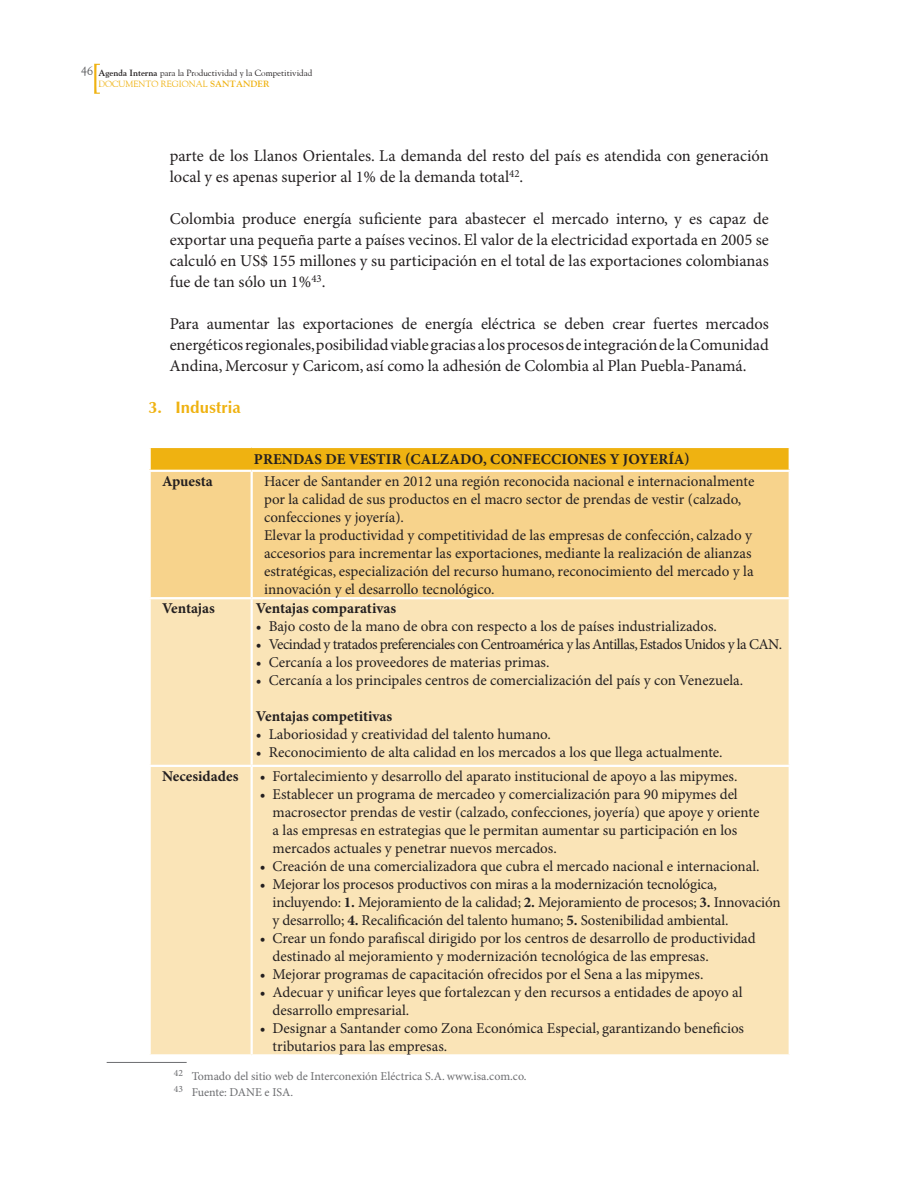
<style>
.page{position:relative;width:918px;height:1188px;background:#fff}
.page>*{position:absolute;margin:0;border:0;box-sizing:border-box;transform-origin:0 0}
.t1{font:16.5px/21px "Minion Pro";letter-spacing:-.005em;color:#231f20;text-align:justify}
.t2{font:700 16.5px "Zapf Humanist 601 BT";color:#efb211}
.t3{font:15px/18px "Minion Pro";color:#231f20}
.t4{font:700 15px "Minion Pro";color:#231f20}
.t5{font:15px "Minion Pro";letter-spacing:-.04em;color:#231f20}
.t6{font:12px/16.5px "Minion Pro";color:#6c6d70}
.t7{font:9px/10.8px "Goudy";color:#231f20}
.s1{font-weight:700}
.s2{color:#efb211}
.s3{font-weight:700;color:#efb211}
</style>
<div class="page">
<svg style="left:94px;top:64px;width:6px;height:30px"></svg>
<div style="left:150px;top:447px;width:640px;height:24px;background:#efb211"></div>
<div style="left:151px;top:472px;width:638px;height:125px;background:#f7d38c"></div>
<div style="left:151px;top:599px;width:638px;height:455px;background:#fae4b7"></div>
<hr style="left:148px;top:470px;width:104px;height:2px;background:#fff">
<hr style="left:252px;top:470px;width:539px;height:2px;background:#fff">
<hr style="left:251px;top:472px;width:2px;height:125px;background:#fff">
<hr style="left:251px;top:599px;width:2px;height:166px;background:#fff">
<hr style="left:148px;top:765px;width:104px;height:2px;background:#fff">
<hr style="left:252px;top:765px;width:539px;height:2px;background:#fff">
<hr style="left:251px;top:767px;width:2px;height:287px;background:#fff">
<hr style="left:148px;top:446px;width:104px;height:2px;background:#fff">
<hr style="left:148px;top:448px;width:3px;height:22px;background:#fff">
<hr style="left:252px;top:446px;width:539px;height:2px;background:#fff">
<hr style="left:789px;top:448px;width:2px;height:22px;background:#fff">
<hr style="left:107px;top:1062px;width:80px;height:1px;background:#6c6d70">
<p class="t7" style="left:99px;top:67px;width:215px;text-indent:-17px"><sup>46</sup> <span class="s1">Agenda Interna</span> para la Productividad y la Competitividad<br><span class="s2">Documento Regional</span> <span class="s3">SANTANDER</span></p>
<p class="t1" style="left:170px;top:146px;width:601px">parte de los Llanos Orientales. La demanda del resto del país es atendida con generación local y es apenas superior al 1% de la demanda total<sup>42</sup>.</p>
<p class="t1" style="left:170px;top:209px;width:601px">Colombia produce energía suficiente para abastecer el mercado interno, y es capaz de exportar una pequeña parte a países vecinos. El valor de la electricidad exportada en 2005 se calculó en US$ 155 millones y su participación en el total de las exportaciones colombianas fue de tan sólo un 1%<sup>43</sup>.</p>
<p class="t1" style="left:170px;top:314px;width:601px">Para aumentar las exportaciones de energía eléctrica se deben crear fuertes mercados energéticosregionales,posibilidadviablegracias a losprocesosde integraciónde laComunidad Andina, Mercosur y Caricom, así como la adhesión de Colombia al Plan Puebla-Panamá.</p>
<p class="t2" style="left:148px;top:397px;width:94px">3. Industria</p>
<p class="t4" style="left:254px;top:451px;width:30px">Prendas</p>
<p class="t4" style="left:325px;top:451px;width:33px">de vesti</p>
<p class="t4" style="left:392px;top:451px;width:150px">r (calzad o, confecci</p>
<p class="t4" style="left:567px;top:451px;width:22px">ones</p>
<p class="t4" style="left:610px;top:451px;width:81px">y joyería)</p>
<p class="t4" style="left:162px;top:472px;width:52px">Apuesta</p>
<p class="t3" style="left:264px;top:473px;width:492px">Hacer de Santander en 2012 una región reconocida nacional e internacionalmente por la calidad de sus productos en el macro sector de prendas de vestir (calzado, confecciones y joyería).<br>Elevar la productividad y competitividad de las empresas de confección, calzado y accesorios para incrementar las exportaciones, mediante la realización de alianzas estratégicas, especialización del recurso humano, reconocimiento del mercado y la innovación y el desarrollo tecnológico.</p>
<p class="t4" style="left:162px;top:600px;width:54px">Ventajas</p>
<p class="t4" style="left:256px;top:600px;width:142px">Ventajas comparativas</p>
<p class="t3" style="left:256px;top:618px;width:463px">• Bajo costo de la mano de obra con respecto a los de países industrializados.</p>
<p class="t5" style="left:256px;top:636px;width:528px">• Vecindad y tratados preferenciales con Centroamérica y lasAntillas,Estados Unidos y la CAN.</p>
<p class="t3" style="left:256px;top:654px;width:295px">• Cercanía a los proveedores de materias primas.</p>
<p class="t3" style="left:256px;top:672px;width:489px">• Cercanía a los principales centros de comercialización del país y con Venezuela.</p>
<p class="t4" style="left:256px;top:708px;width:138px">Ventajas competitivas</p>
<p class="t3" style="left:256px;top:726px;width:296px">• Laboriosidad y creatividad del talento humano.</p>
<p class="t3" style="left:256px;top:744px;width:468px">• Reconocimiento de alta calidad en los mercados a los que llega actualmente.</p>
<p class="t4" style="left:162px;top:767px;width:78px">Necesidades</p>
<p class="t3" style="left:260px;top:768px;width:479px">• Fortalecimiento y desarrollo del aparato institucional de apoyo a las mipymes.</p>
<p class="t3" style="left:273px;top:786px;width:488px;text-indent:-13px">• Establecer un programa de mercadeo y comercialización para 90 mipymes del macrosector prendas de vestir (calzado, confecciones, joyería) que apoye y oriente a las empresas en estrategias que le permitan aumentar su participación en los mercados actuales y penetrar nuevos mercados.</p>
<p class="t3" style="left:260px;top:858px;width:501px">• Creación de una comercializadora que cubra el mercado nacional e internacional.</p>
<p class="t3" style="left:273px;top:876px;width:510px;text-indent:-13px">• Mejorar los procesos productivos con miras a la modernización tecnológica, incluyendo: <span class="s1">1.</span> Mejoramiento de la calidad; <span class="s1">2.</span> Mejoramiento de procesos; <span class="s1">3.</span> Innovación y desarrollo; <span class="s1">4.</span> Recalificación del talento humano; <span class="s1">5.</span> Sostenibilidad ambiental.</p>
<p class="t3" style="left:273px;top:930px;width:485px;text-indent:-13px">• Crear un fondo parafiscal dirigido por los centros de desarrollo de productividad destinado al mejoramiento y modernización tecnológica de las empresas.</p>
<p class="t3" style="left:260px;top:966px;width:445px">• Mejorar programas de capacitación ofrecidos por el Sena a las mipymes.</p>
<p class="t3" style="left:273px;top:984px;width:472px;text-indent:-13px">• Adecuar y unificar leyes que fortalezcan y den recursos a entidades de apoyo al desarrollo empresarial.</p>
<p class="t3" style="left:273px;top:1020px;width:473px;text-indent:-13px">• Designar a Santander como Zona Económica Especial, garantizando beneficios tributarios para las empresas.</p>
<p class="t6" style="left:174px;top:1068px;width:354px"><sup>42</sup> Tomado del sitio web de Interconexión Eléctrica S.A. www.isa.com.co.<br><sup>43</sup> Fuente: DANE e ISA.</p>
</div>
